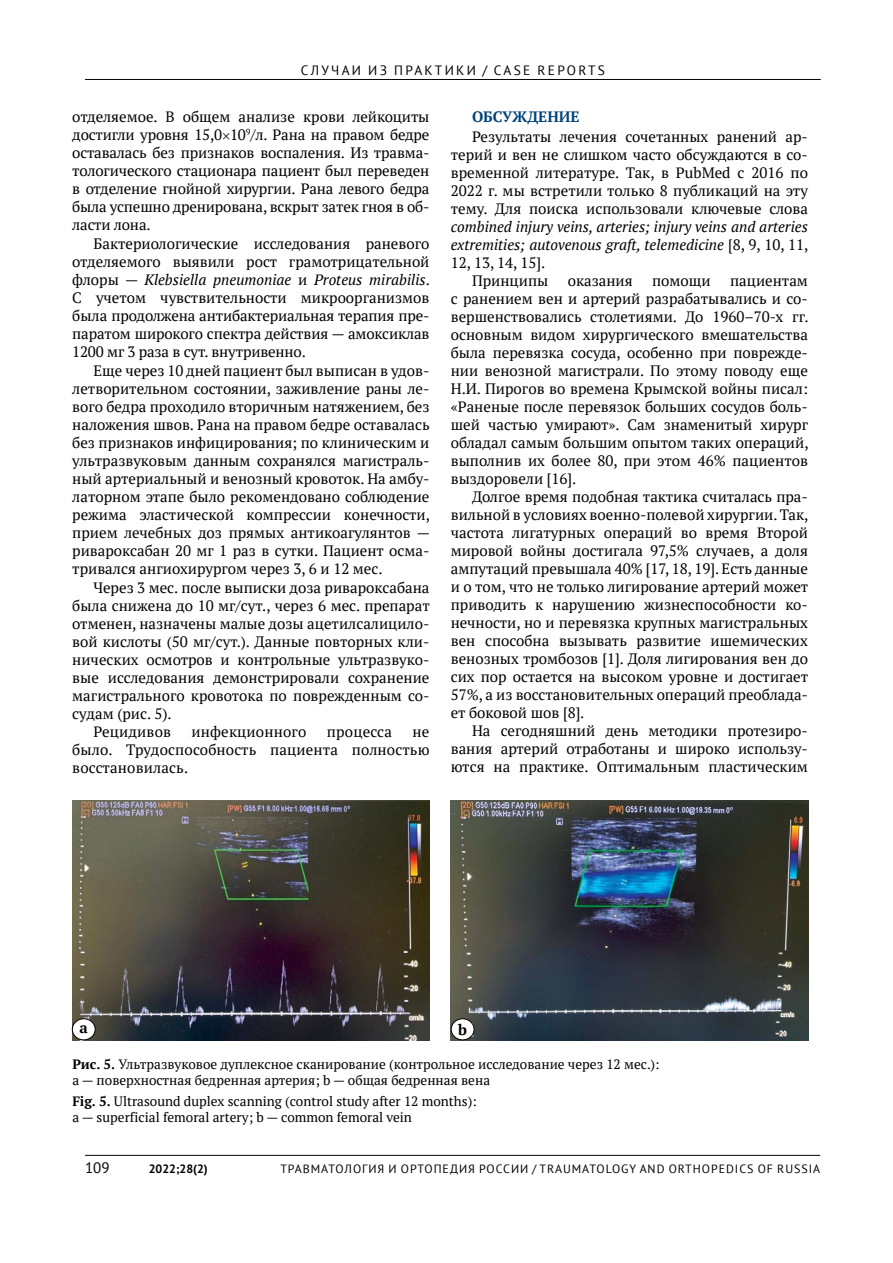
<style>
.page{position:relative;width:893px;height:1263px;background:#fff}
.page>*{position:absolute;margin:0;border:0;box-sizing:border-box;transform-origin:0 0}
.t1{font:15px/18px "PT Serif";color:#000;text-align:justify}
.t2{font:italic 15px "PT Serif";color:#000}
.t3{font:700 15px "PT Serif";color:#00427a}
.t4{font:15px "PT Sans";color:#000}
.t5{font:700 15px "PT Serif";color:#000}
.t6{font:13.5px/16.2px "PT Serif";color:#000}
.t7{font:13.5px "PT Sans";letter-spacing:.17em;color:#000}
.t8{font:12px "PT Sans";letter-spacing:.08em;color:#000}
.t9{font:700 12px "PT Sans";color:#000}
.s1{font-style:italic}
.s2{font-style:normal}
.s3{font-weight:700}
</style>
<div class="page">
<hr style="left:85px;top:79px;width:736px;height:1px;background:#000">
<hr style="left:85px;top:1155px;width:735px;height:1px;background:#000">
<img style="left:73px;top:801px;width:357px;height:239px">
<div style="left:72px;top:1019px;width:23px;height:21px;background:#fff;border-radius:50%"></div>
<div style="left:72px;top:1018px;width:24px;height:22px;border:1px solid #000;border-radius:50%"></div>
<img style="left:451px;top:801px;width:357px;height:239px">
<div style="left:451px;top:1019px;width:23px;height:21px;background:#fff;border-radius:50%"></div>
<div style="left:451px;top:1018px;width:23px;height:22px;border:1px solid #000;border-radius:50%"></div>
<p class="t7" style="left:301px;top:61px;width:304px">СЛУЧАИ ИЗ ПРАКТИКИ / CASE REPORTS</p>
<p class="t1" style="left:72px;top:108px;width:359px">отделяемое. В общем анализе крови лейкоциты достигли уровня 15,0 10<sup>9</sup>/л. Рана на правом бедре оставалась без признаков воспаления. Из травма&shy;тологического стационара пациент был переведен в отделение гнойной хирургии. Рана левого бедра была успешно дренирована, вскрыт затек гноя в об&shy;ласти лона.</p>
<p class="t1" style="left:72px;top:235px;width:359px;text-indent:21px">Бактериологические исследования раневого отделяемого выявили рост грамотрицательной флоры — <span class="s1">Klebsiella pneumoniae</span> и <span class="s1">Proteus mirabilis</span>.<br>С учетом чувствительности микроорганизмов была продолжена антибактериальная терапия пре&shy;паратом широкого спектра действия — амоксиклав 1200 мг 3 раза в сут. внутривенно.</p>
<p class="t1" style="left:72px;top:362px;width:359px;text-indent:21px">Еще через 10 дней пациент был выписан в удов&shy;летворительном состоянии, заживление раны ле&shy;вого бедра проходило вторичным натяжением, без наложения швов. Рана на правом бедре оставалась без признаков инфицирования; по клиническим и ультразвуковым данным сохранялся магистраль&shy;ный артериальный и венозный кровоток. На амбу&shy;латорном этапе было рекомендовано соблюдение режима эластической компрессии конечности, прием лечебных доз прямых антикоагулянтов — ривароксабан 20 мг 1 раз в сутки. Пациент осма&shy;тривался ангиохирургом через 3, 6 и 12 мес.</p>
<p class="t1" style="left:94px;top:579px;width:337px">Через 3 мес. после выписки доза ривароксабана</p>
<p class="t1" style="left:72px;top:597px;width:359px">была снижена до 10 мг/сут., через 6 мес. препарат</p>
<p class="t1" style="left:72px;top:615px;width:359px">отменен, назначены малые дозы ацетилсалицило-</p>
<p class="t1" style="left:72px;top:633px;width:359px">вой кислоты (50 мг/сут.). Данные повторных кли-</p>
<p class="t1" style="left:72px;top:651px;width:359px">нических осмотров и контрольные ультразвуко-</p>
<p class="t1" style="left:72px;top:669px;width:359px">вые исследования демонстрировали сохранение</p>
<p class="t1" style="left:72px;top:687px;width:359px">магистрального кровотока по поврежденным со-</p>
<p class="t1" style="left:72px;top:705px;width:101px">судам (рис. 5).</p>
<p class="t1" style="left:94px;top:724px;width:79px">Рецидивов</p>
<p class="t1" style="left:192px;top:724px;width:116px">инфекционного</p>
<p class="t1" style="left:327px;top:724px;width:67px">процесса</p>
<p class="t1" style="left:72px;top:724px;width:359px;text-indent:340px">не было. Трудоспособность пациента полностью восстановилась.</p>
<p class="t3" style="left:472px;top:108px;width:109px">Обсуждение</p>
<p class="t1" style="left:451px;top:128px;width:359px;text-indent:21px">Результаты лечения сочетанных ранений ар&shy;терий и вен не слишком часто обсуждаются в со&shy;временной литературе. Так, в PubMed с 2016 по 2022 г. мы встретили только 8 публикаций на эту тему. Для поиска использовали ключевые слова</p>
<p class="t2" style="left:451px;top:219px;width:359px">combined injury veins, arteries; injury veins and arteries</p>
<p class="t2" style="left:451px;top:237px;width:359px">extremities; autovenous graft, telemedicine <span class="s2">[8, 9, 10, 11,</span></p>
<p class="t1" style="left:451px;top:254px;width:96px">12, 13, 14, 15].</p>
<p class="t1" style="left:472px;top:272px;width:78px">Принципы</p>
<p class="t1" style="left:568px;top:272px;width:66px">оказания</p>
<p class="t1" style="left:652px;top:272px;width:60px">помощи</p>
<p class="t1" style="left:451px;top:272px;width:359px;text-indent:279px">пациентам с ранением вен и артерий разрабатывались и со&shy;вершенствовались столетиями. До 1960–70-х гг. основным видом хирургического вмешательства была перевязка сосуда, особенно при поврежде&shy;нии венозной магистрали. По этому поводу еще Н.И. Пирогов во времена Крымской войны писал: «Раненые после перевязок больших сосудов боль&shy;шей частью умирают». Сам знаменитый хирург обладал самым большим опытом таких операций, выполнив их более 80, при этом 46% пациентов выздоровели [16].</p>
<p class="t1" style="left:451px;top:488px;width:359px;text-indent:21px">Долгое время подобная тактика считалась пра&shy;вильной в условиях военно-полевой хирургии. Так, частота лигатурных операций во время Второй мировой войны достигала 97,5% случаев, а доля ампутаций превышала 40% [17, 18, 19]. Есть данные и о том, что не только лигирование артерий может приводить к нарушению жизнеспособности ко&shy;нечности, но и перевязка крупных магистральных вен способна вызывать развитие ишемических венозных тромбозов [1]. Доля лигирования вен до сих пор остается на высоком уровне и достигает 57%, а из восстановительных операций преоблада&shy;ет боковой шов [8].</p>
<p class="t1" style="left:451px;top:722px;width:359px;text-indent:21px">На сегодняшний день методики протезиро&shy;вания артерий отработаны и широко использу&shy;ются на практике. Оптимальным пластическим</p>
<p class="t5" style="left:79px;top:1019px;width:10px">а</p>
<p class="t5" style="left:458px;top:1021px;width:10px">b</p>
<p class="t6" style="left:72px;top:1057px;width:589px"><span class="s3">Рис. 5.</span> Ультразвуковое дуплексное сканирование (контрольное исследование через 12 мес.): a — поверхностная бедренная артерия; b — общая бедренная вена</p>
<p class="t6" style="left:72px;top:1093px;width:406px"><span class="s3">Fig. 5.</span> Ultrasound duplex scanning (control study after 12 months): a — superficial femoral artery; b — common femoral vein</p>
<p class="t4" style="left:85px;top:1158px;width:26px">109</p>
<p class="t9" style="left:149px;top:1160px;width:60px">2022;28(2)</p>
<p class="t8" style="left:280px;top:1161px;width:311px">ТРАВМАТОЛОГИЯ И ОРТОПЕДИЯ РОССИИ / TRAUMATO</p>
<p class="t8" style="left:606px;top:1161px;width:72px">LOGY AND ORT</p>
<p class="t8" style="left:693px;top:1161px;width:18px">HOPE</p>
<p class="t8" style="left:726px;top:1161px;width:95px">DICS OF RUSSIA</p>
</div>
